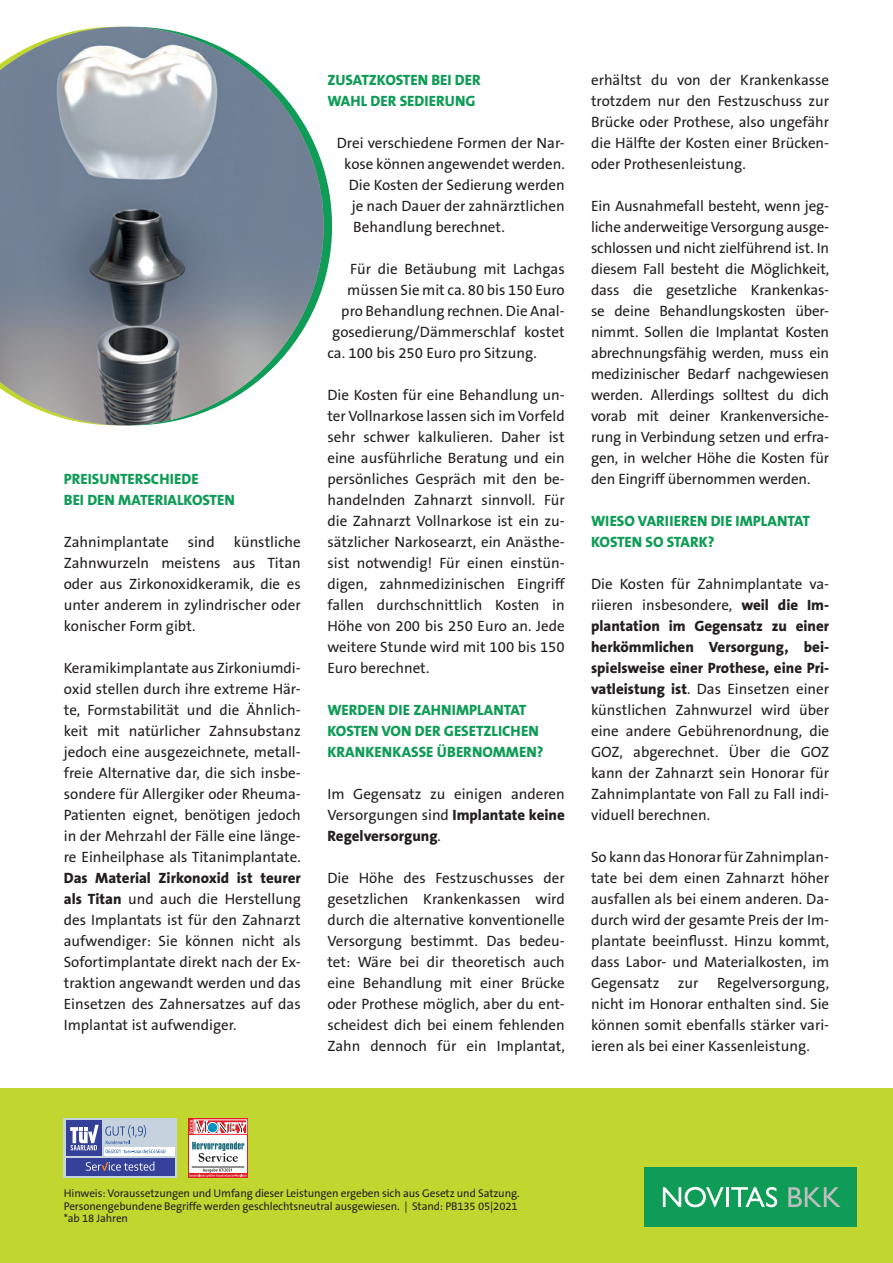
<style>
.page{position:relative;width:893px;height:1263px;background:#fff}
.page>*{position:absolute;margin:0;border:0;box-sizing:border-box;transform-origin:0 0}
.t1{font:15px/21px "The Sans B5 Plain";color:#231f20;text-align:justify}
.t2{font:800 15px/21px "The Sans B8";color:#0f9c56}
.Fußnote_7_5_11{font:11.25px "The Sans B5 Plain";letter-spacing:-.01em;color:#231f20}
.s1{font-family:"The Sans B8";font-weight:800}
</style>
<div class="page">
<div style="left:0;top:1089px;width:893px;height:174px;background:#c1d72f"></div>
<div style="left:644px;top:1167px;width:213px;height:60px;background:#0f9c56"></div>
<svg style="left:663px;top:1187px;width:61px;height:20px"></svg>
<hr style="left:726px;top:1187px;width:3px;height:20px;background:#fff">
<svg style="left:731px;top:1187px;width:46px;height:20px"></svg>
<svg style="left:788px;top:1187px;width:53px;height:20px"></svg>
<svg style="left:188px;top:1118px;width:60px;height:60px"></svg>
<div style="left:189px;top:1135px;width:58px;height:42px;background:#fff"></div>
<svg style="left:189px;top:1119px;width:58px;height:15px"></svg>
<div style="left:207px;top:1122px;width:11px;height:11px;border:1px solid #fff;border-radius:50%"></div>
<hr style="left:189px;top:1173px;width:59px;height:4px;background:#df2027">
<hr style="left:192px;top:1167px;width:52px;height:1px;background:#231f20">
<svg style="left:192px;top:1142px;width:52px;height:20px"></svg>
<svg style="left:189px;top:1168px;width:58px;height:9px"></svg>
<svg style="left:64px;top:1118px;width:113px;height:60px;background:#b8c5d8"></svg>
<div style="left:104px;top:1147px;width:70px;height:8px;background:#fff"></div>
<svg style="left:105px;top:1125px;width:60px;height:29px;background:#beccdc"></svg>
<div style="left:66px;top:1120px;width:35px;height:35px;background:#354199"></div>
<svg style="left:70px;top:1125px;width:29px;height:25px"></svg>
<div style="left:66px;top:1158px;width:108px;height:17px;background:#354199"></div>
<svg style="left:86px;top:1161px;width:68px;height:10px"></svg>
<svg style="left:324px;top:170px;width:8px;height:112px"></svg>
<img style="left:0;top:27px;width:324px;height:398px">
<p class="t2" style="left:64px;top:469px;width:136px">PREISUNTERSCHIEDE</p>
<p class="t2" style="left:64px;top:490px;width:172px">BEI DEN MATERIALKOSTEN</p>
<p class="t1" style="left:64px;top:532px;width:107px">Zahnimplantate</p>
<p class="t1" style="left:188px;top:532px;width:29px">sind</p>
<p class="t1" style="left:64px;top:532px;width:239px;text-indent:170px">künstliche Zahnwurzeln meistens aus Titan oder aus Zirkonoxidkeramik, die es unter anderem in zylindrischer oder konischer Form gibt.</p>
<p class="t1" style="left:64px;top:658px;width:239px">Keramikimplantate aus Zirkoniumdi&shy;oxid stellen durch ihre extreme Här&shy;te, Formstabilität und die Ähnlich&shy;keit mit natürlicher Zahnsubstanz jedoch eine ausgezeichnete, metall&shy;freie Alternative dar, die sich insbe&shy;sondere für Allergiker oder Rheuma-Patienten eignet, benötigen jedoch in der Mehrzahl der Fälle eine länge&shy;re Einheilphase als Titanimplantate.<br><span class="s1">Das Material Zirkonoxid ist teurer als Titan</span> und auch die Herstellung des Implantats ist für den Zahnarzt aufwendiger: Sie können nicht als Sofortimplantate direkt nach der Ex&shy;traktion angewandt werden und das Einsetzen des Zahnersatzes auf das Implantat ist aufwendiger.</p>
<p class="t2" style="left:327px;top:70px;width:155px">ZUSATZKOSTEN BEI DER</p>
<p class="t2" style="left:327px;top:91px;width:150px">WAHL DER SEDIERUNG</p>
<p class="t1" style="left:337px;top:133px;width:230px">Drei verschiedene Formen der Nar-</p>
<p class="t1" style="left:344px;top:154px;width:222px">kose können angewendet werden.</p>
<p class="t1" style="left:349px;top:175px;width:218px">Die Kosten der Sedierung werden</p>
<p class="t1" style="left:352px;top:196px;width:214px">je nach Dauer der zahnärztlichen</p>
<p class="t1" style="left:353px;top:217px;width:153px">Behandlung berechnet.</p>
<p class="t1" style="left:350px;top:259px;width:216px">Für die Betäubung mit Lachgas</p>
<p class="t1" style="left:347px;top:280px;width:219px">müssen Sie mit ca. 80 bis 150 Euro</p>
<p class="t1" style="left:341px;top:301px;width:225px">pro Behandlung rechnen. Die Anal-</p>
<p class="t1" style="left:332px;top:322px;width:234px">gosedierung/Dämmerschlaf kostet</p>
<p class="t1" style="left:327px;top:343px;width:211px">ca. 100 bis 250 Euro pro Sitzung.</p>
<p class="t1" style="left:327px;top:385px;width:239px">Die Kosten für eine Behandlung un&shy;ter Vollnarkose lassen sich im Vorfeld sehr schwer kalkulieren. Daher ist eine ausführliche Beratung und ein persönliches Gespräch mit den be&shy;handelnden Zahnarzt sinnvoll. Für die Zahnarzt Vollnarkose ist ein zu&shy;sätzlicher Narkosearzt, ein Anästhe&shy;sist notwendig! Für einen einstün&shy;digen, zahnmedizinischen Eingriff fallen durchschnittlich Kosten in Höhe von 200 bis 250 Euro an. Jede weitere Stunde wird mit 100 bis 150<br>Euro berechnet.</p>
<p class="t2" style="left:327px;top:700px;width:218px">WERDEN DIE ZAHNIMPLANTAT<br>KOSTEN VON DER GESETZLICHEN<br>KRANKENKASSE ÜBERNOMMEN?</p>
<p class="t1" style="left:327px;top:784px;width:239px">Im Gegensatz zu einigen anderen Versorgungen sind <span class="s1">Implantate keine Regelversorgung</span>.</p>
<p class="t1" style="left:327px;top:868px;width:239px">Die Höhe des Festzuschusses der gesetzlichen Krankenkassen wird durch die alternative konventionelle Versorgung bestimmt. Das bedeu&shy;tet: Wäre bei dir theoretisch auch eine Behandlung mit einer Brücke oder Prothese möglich, aber du ent&shy;scheidest dich bei einem fehlenden Zahn dennoch für ein Implantat,</p>
<p class="t1" style="left:591px;top:70px;width:240px">erhältst du von der Krankenkasse trotzdem nur den Festzuschuss zur Brücke oder Prothese, also ungefähr die Hälfte der Kosten einer Brücken&shy;oder Prothesenleistung.</p>
<p class="t1" style="left:591px;top:196px;width:240px">Ein Ausnahmefall besteht, wenn jeg&shy;liche anderweitige Versorgung ausge&shy;schlossen und nicht zielführend ist. In diesem Fall besteht die Möglichkeit, dass die gesetzliche Krankenkas&shy;se deine Behandlungskosten über&shy;nimmt. Sollen die Implantat Kosten abrechnungsfähig werden, muss ein medizinischer Bedarf nachgewiesen werden. Allerdings solltest du dich vorab mit deiner Krankenversiche&shy;rung in Verbindung setzen und erfra&shy;gen, in welcher Höhe die Kosten für den Eingriff übernommen werden.</p>
<p class="t2" style="left:591px;top:511px;width:220px">WIESO VARIIEREN DIE IMPLANTAT<br>KOSTEN SO STARK?</p>
<p class="t1" style="left:591px;top:574px;width:240px">Die Kosten für Zahnimplantate va&shy;riieren insbesondere, <span class="s1">weil die Im&shy;plantation im Gegensatz zu einer herkömmlichen Versorgung, bei&shy;spielsweise einer Prothese, eine Pri&shy;vatleistung ist</span>. Das Einsetzen einer künstlichen Zahnwurzel wird über eine andere Gebührenordnung, die GOZ, abgerechnet. Über die GOZ kann der Zahnarzt sein Honorar für Zahnimplantate von Fall zu Fall indi&shy;viduell berechnen.</p>
<p class="t1" style="left:591px;top:847px;width:240px">So kann das Honorar für Zahnimplan&shy;tate bei dem einen Zahnarzt höher ausfallen als bei einem anderen. Da&shy;durch wird der gesamte Preis der Im&shy;plantate beeinflusst. Hinzu kommt, dass Labor- und Materialkosten, im Gegensatz zur Regelversorgung, nicht im Honorar enthalten sind. Sie können somit ebenfalls stärker vari&shy;ieren als bei einer Kassenleistung.</p>
<p class="Fußnote_7_5_11" style="left:64px;top:1187px;width:457px">Hinweis: Voraussetzungen und Umfang dieser Leistungen ergeben sich aus Gesetz und Satzung.</p>
<p class="Fußnote_7_5_11" style="left:64px;top:1200px;width:455px">Personengebundene Begriffe werden geschlechtsneutral ausgewiesen. | Stand: PB135 05|2021</p>
<p class="Fußnote_7_5_11" style="left:64px;top:1213px;width:66px">*ab 18 Jahren</p>
</div>
